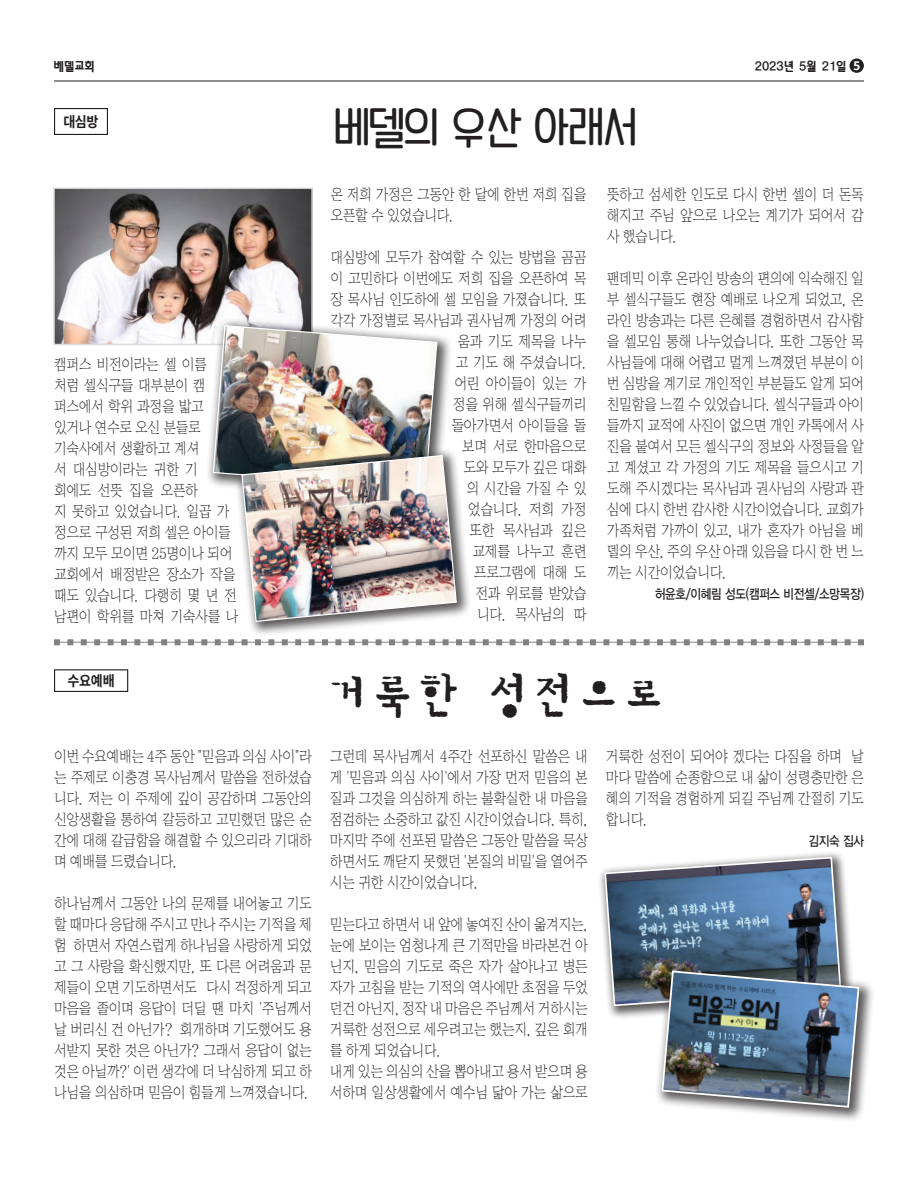
<style>
.page{position:relative;width:918px;height:1188px;background:#fff}
.page>*{position:absolute;margin:0;border:0;box-sizing:border-box;transform-origin:0 0}
.t1{font:46.5px "Post B";letter-spacing:-.025em;color:#231f20}
.t2{font:45px "Hoon Saema R";letter-spacing:-.025em;color:#231f20}
.t3{font:15px/21px "YDIY Sin";letter-spacing:-.025em;color:#231f20;text-align:justify;scale:.85 1}
.t4{font:700 14.25px "Noto Sans KR";letter-spacing:-.025em;color:#231f20;scale:.92 1}
.t5{font:13.5px "YDIYGO130";letter-spacing:-.025em;color:#231f20;scale:.85 1}
.t6{font:12.75px "Tae Utum";color:#231f20}
.s1{font-family:"Open Sans";font-weight:700;font-size:12px;color:#fff}
</style>
<div class="page">
<hr style="left:54px;top:81px;width:810px;height:1px;background:#231f20">
<div style="left:850px;top:58px;width:14px;height:15px;background:#231f20;border-radius:50%"></div>
<svg style="left:54px;top:639px;width:810px;height:6px"></svg>
<div style="left:54px;top:108px;width:54px;height:27px;border:1px solid #231f20"></div>
<img style="left:56px;top:190px;width:254px;height:152px">
<div style="left:53px;top:187px;width:260px;height:158px;border:2px solid #dcdddf"></div>
<div style="left:54px;top:669px;width:74px;height:23px;border:1px solid #231f20"></div>
<div style="left:205px;top:318px;width:248px;height:187px;background:#231f20;opacity:.75"></div>
<div style="left:234px;top:447px;width:238px;height:190px;background:#231f20;opacity:.75"></div>
<img style="left:212px;top:324px;width:246px;height:299px">
<div style="left:597px;top:850px;width:259px;height:170px;background:#231f20;opacity:.75"></div>
<div style="left:654px;top:963px;width:221px;height:160px;background:#231f20;opacity:.75"></div>
<img style="left:603px;top:856px;width:257px;height:253px">
<p class="t6" style="left:54px;top:60px;width:42px">베델교회</p>
<p class="t6" style="left:755px;top:60px;width:107px">2023년 5월 21일 <span class="s1">5</span></p>
<p class="t4" style="left:64px;top:114px;width:39px">대심방</p>
<h2 class="t2" style="left:334px;top:104px;width:307px">베델의 우산 아래서</h2>
<p class="t3" style="left:54px;top:354px;width:219px;text-align:left">캠퍼스 비전이라는 셀 이름<br>처럼 셀식구들 대부분이 캠 퍼스에서 학위 과정을 밟고 있거나 연수로 오신 분들로 기숙사에서 생활하고 계셔<br>서 대심방이라는 귀한 기 회에도 선뜻 집을 오픈하<br>지 못하고 있었습니다. 일곱 가 정으로 구성된 저희 셀은 아이들 까지 모두 모이면 25명이나 되어 교회에서 배정받은 장소가 작을 때도 있습니다. 다행히 몇 년 전 남편이 학위를 마쳐 기숙사를 나</p>
<p class="t3" style="left:330px;top:185px;width:303px">온 저희 가정은 그동안 한 달에 한번 저희 집을 오픈할 수 있었습니다.</p>
<p class="t3" style="left:330px;top:248px;width:303px;text-align:right">대심방에 모두가 참여할 수 있는 방법을 곰곰 이 고민하다 이번에도 저희 집을 오픈하여 목 장 목사님 인도하에 셀 모임을 가졌습니다. 또 각각 가정별로 목사님과 권사님께 가정의 어려 움과 기도 제목을 나누<br>고 기도 해 주셨습니다.<br>어린 아이들이 있는 가<br>정을 위해 셀식구들끼리<br>돌아가면서 아이들을 돌<br>보며 서로 한마음으로<br>도와 모두가 깊은 대화<br>의 시간을 가질 수 있<br>었습니다. 저희 가정<br>또한 목사님과 깊은<br>교제를 나누고 훈련<br>프로그램에 대해 도<br>전과 위로를 받았습<br>니다. 목사님의 따</p>
<p class="t3" style="left:607px;top:185px;width:304px">뜻하고 섬세한 인도로 다시 한번 셀이 더 돈독 해지고 주님 앞으로 나오는 계기가 되어서 감 사 했습니다.</p>
<p class="t3" style="left:607px;top:269px;width:304px">팬데믹 이후 온라인 방송의 편의에 익숙해진 일 부 셀식구들도 현장 예배로 나오게 되었고, 온 라인 방송과는 다른 은혜를 경험하면서 감사함 을 셀모임 통해 나누었습니다. 또한 그동안 목 사님들에 대해 어렵고 멀게 느껴졌던 부분이 이 번 심방을 계기로 개인적인 부분들도 알게 되어 친밀함을 느낄 수 있었습니다. 셀식구들과 아이 들까지 교적에 사진이 없으면 개인 카톡에서 사 진을 붙여서 모든 셀식구의 정보와 사정들을 알 고 계셨고 각 가정의 기도 제목을 들으시고 기 도해 주시겠다는 목사님과 권사님의 사랑과 관 심에 다시 한번 감사한 시간이었습니다. 교회가 가족처럼 가까이 있고, 내가 혼자가 아님을 베 델의 우산, 주의 우산 아래 있음을 다시 한 번 느 끼는 시간이었습니다.</p>
<p class="t5" style="left:655px;top:587px;width:247px">허윤호/이혜림 성도(캠퍼스 비전셀/소망목장)</p>
<p class="t4" style="left:67px;top:673px;width:53px">수요예배</p>
<p class="t3" style="left:54px;top:746px;width:305px">이번 수요예배는 4주 동안 "믿음과 의심 사이"라 는 주제로 이충경 목사님께서 말씀을 전하셨습 니다. 저는 이 주제에 깊이 공감하며 그동안의 신앙생활을 통하여 갈등하고 고민했던 많은 순 간에 대해 갈급함을 해결할 수 있으리라 기대하 며 예배를 드렸습니다.</p>
<p class="t3" style="left:54px;top:893px;width:305px">하나님께서 그동안 나의 문제를 내어놓고 기도 할 때마다 응답해 주시고 만나 주시는 기적을 체 험 하면서 자연스럽게 하나님을 사랑하게 되었 고 그 사랑을 확신했지만, 또 다른 어려움과 문 제들이 오면 기도하면서도 다시 걱정하게 되고 마음을 졸이며 응답이 더딜 땐 마치 '주님께서 날 버리신 건 아닌가? 회개하며 기도했어도 용 서받지 못한 것은 아닌가? 그래서 응답이 없는 것은 아닐까?' 이런 생각에 더 낙심하게 되고 하 나님을 의심하며 믿음이 힘들게 느껴졌습니다.</p>
<h1 class="t1" style="left:324px;top:672px;width:344px">거룩한 성전으로</h1>
<p class="t3" style="left:330px;top:746px;width:305px">그런데 목사님께서 4주간 선포하신 말씀은 내 게 '믿음과 의심 사이'에서 가장 먼저 믿음의 본 질과 그것을 의심하게 하는 불확실한 내 마음을 점검하는 소중하고 값진 시간이었습니다. 특히, 마지막 주에 선포된 말씀은 그동안 말씀을 묵상 하면서도 깨닫지 못했던 '본질의 비밀'을 열어주 시는 귀한 시간이었습니다.</p>
<p class="t3" style="left:330px;top:914px;width:305px;text-align:left">믿는다고 하면서 내 앞에 놓여진 산이 옮겨지는, 눈에 보이는 엄청나게 큰 기적만을 바라본건 아 닌지, 믿음의 기도로 죽은 자가 살아나고 병든 자가 고침을 받는 기적의 역사에만 초점을 두었 던건 아닌지, 정작 내 마음은 주님께서 거하시는 거룩한 성전으로 세우려고는 했는지, 깊은 회개 를 하게 되었습니다.<br>내게 있는 의심의 산을 뽑아내고 용서 받으며 용 서하며 일상생활에서 예수님 닮아 가는 삶으로</p>
<p class="t3" style="left:606px;top:746px;width:305px">거룩한 성전이 되어야 겠다는 다짐을 하며 날 마다 말씀에 순종함으로 내 삶이 성령충만한 은 혜의 기적을 경험하게 되길 주님께 간절히 기도 합니다.</p>
<p class="t5" style="left:809px;top:833px;width:67px">김지숙 집사</p>
</div>
